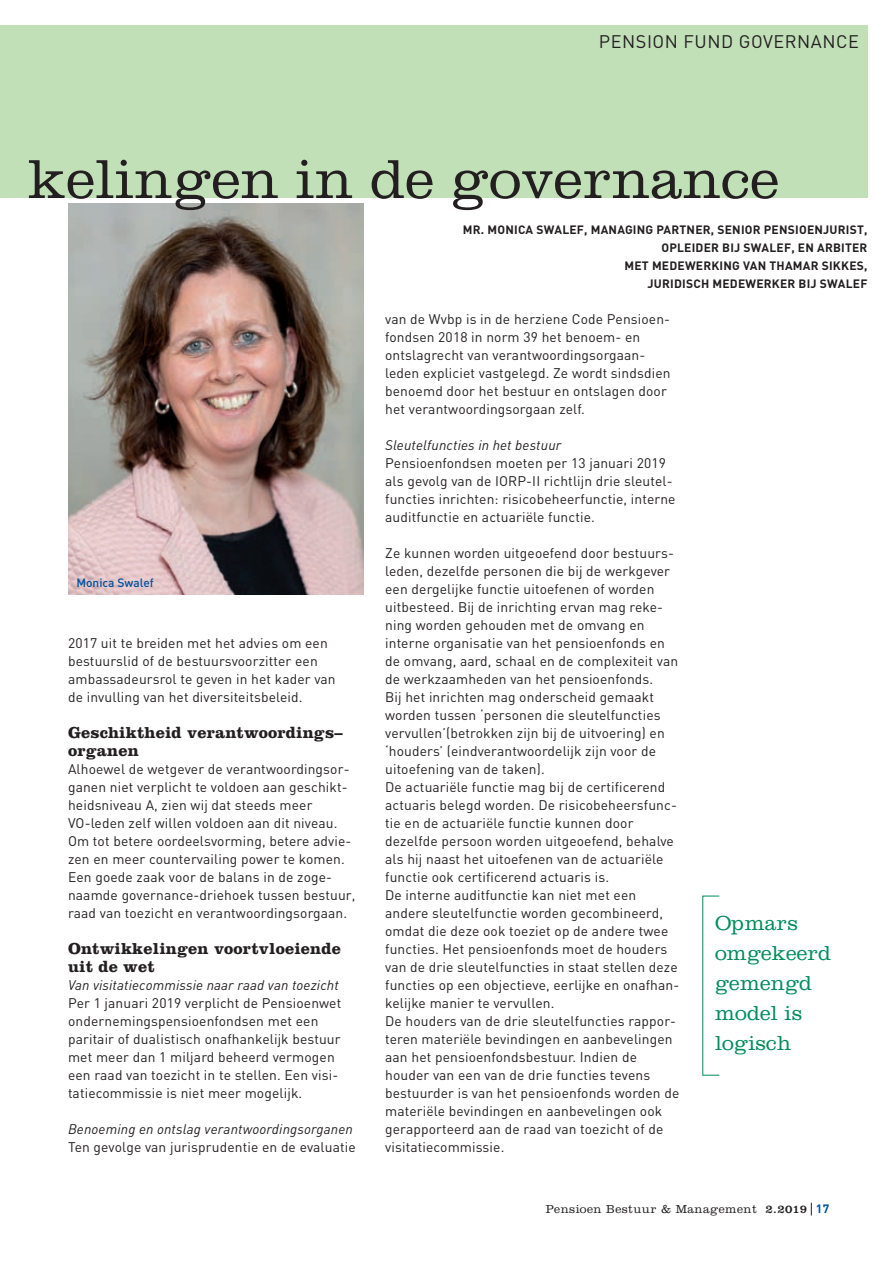
<style>
.page{position:relative;width:893px;height:1263px;background:#fff}
.page>*{position:absolute;margin:0;border:0;box-sizing:border-box;transform-origin:0 0}
.t1{font:300 57px "Clarendon";letter-spacing:.01em;color:#231f20}
.t2{font:300 21px/30px "Clarendon";letter-spacing:.01em;color:#008c5b}
.t3{font:18px "DIN";letter-spacing:.03em;color:#231f20}
.t4{font:700 16.5px/18px "Clarendon";letter-spacing:.01em;color:#231f20}
.t5{font:13.8px/18px "DIN";letter-spacing:.01em;color:#231f20}
.t6{font:italic 13.8px "DIN";letter-spacing:.01em;color:#231f20}
.t7{font:700 12px/18px "DIN";letter-spacing:.02em;color:#231f20;text-align:right}
.t8{font:300 12px "Clarendon";letter-spacing:.04em;color:#231f20}
.t9{font:500 12px "DIN";color:#01519b}
.s1{font-weight:400}
.s2{font-family:"DIN";font-weight:700;color:#01519b}
</style>
<div class="page">
<svg style="left:811px;top:1203px;width:1px;height:12px"></svg>
<div style="left:0;top:26px;width:867px;height:172px;background:#c1e0b8"></div>
<img style="left:68px;top:203px;width:296px;height:391px">
<h3 class="t3" style="left:599px;top:31px;width:261px">PENSION FUND GOVERNANCE</h3>
<h1 class="t1" style="left:28px;top:146px;width:753px">kelingen in de governance</h1>
<p class="t9" style="left:76px;top:574px;width:79px">Monica Swalef</p>
<p class="t5" style="left:68px;top:634px;width:269px">2017 uit te breiden met het advies om een bestuurslid of de bestuursvoorzitter een ambassadeursrol te geven in het kader van de invulling van het diversiteitsbeleid.</p>
<p class="t4" style="left:68px;top:723px;width:276px">Geschiktheid verantwoordings– organen</p>
<p class="t5" style="left:68px;top:760px;width:289px">Alhoewel de wetgever de verantwoordingsor&shy;ganen niet verplicht te voldoen aan geschikt&shy;heidsniveau A, zien wij dat steeds meer VO-leden zelf willen voldoen aan dit niveau.<br>Om tot betere oordeelsvorming, betere advie&shy;zen en meer countervailing power te komen.<br>Een goede zaak voor de balans in de zoge&shy;naamde governance-driehoek tussen bestuur, raad van toezicht en verantwoordingsorgaan.</p>
<p class="t4" style="left:68px;top:939px;width:274px">Ontwikkelingen voortvloeiende uit de wet</p>
<p class="t6" style="left:68px;top:976px;width:272px">Van visitatiecommissie naar raad van toezicht</p>
<p class="t5" style="left:68px;top:994px;width:275px">Per 1 januari 2019 verplicht de Pensioenwet ondernemingspensioenfondsen met een paritair of dualistisch onafhankelijk bestuur met meer dan 1 miljard beheerd vermogen een raad van toezicht in te stellen. Een visi&shy;tatiecommissie is niet meer mogelijk.</p>
<p class="t6" style="left:68px;top:1120px;width:286px">Benoeming en ontslag verantwoordingsorganen</p>
<p class="t5" style="left:68px;top:1138px;width:289px">Ten gevolge van jurisprudentie en de evaluatie</p>
<p class="t7" style="left:463px;top:220px;width:406px">MR. MONICA SWALEF, MANAGING PARTNER, SENIOR PENSIOENJURIST, OPLEIDER BIJ SWALEF, EN ARBITER<br>MET MEDEWERKING VAN THAMAR SIKKES,<br>JURIDISCH MEDEWERKER BIJ SWALEF</p>
<p class="t5" style="left:385px;top:310px;width:287px">van de Wvbp is in de herziene Code Pensioen&shy;fondsen 2018 in norm 39 het benoem- en ontslagrecht van verantwoordingsorgaan&shy;leden expliciet vastgelegd. Ze wordt sindsdien benoemd door het bestuur en ontslagen door het verantwoordingsorgaan zelf.</p>
<p class="t6" style="left:385px;top:436px;width:178px">Sleutelfuncties in het bestuur</p>
<p class="t5" style="left:385px;top:454px;width:292px">Pensioenfondsen moeten per 13 januari 2019 als gevolg van de IORP-II richtlijn drie sleutel&shy;functies inrichten: risicobeheerfunctie, interne auditfunctie en actuariële functie.</p>
<p class="t5" style="left:385px;top:544px;width:296px">Ze kunnen worden uitgeoefend door bestuurs&shy;leden, dezelfde personen die bij de werkgever een dergelijke functie uitoefenen of worden uitbesteed. Bij de inrichting ervan mag reke&shy;ning worden gehouden met de omvang en interne organisatie van het pensioenfonds en de omvang, aard, schaal en de complexiteit van de werkzaamheden van het pensioenfonds.<br>Bij het inrichten mag onderscheid gemaakt worden tussen ‘personen die sleutelfuncties vervullen’(betrokken zijn bij de uitvoering) en ‘houders’ (eindverantwoordelijk zijn voor de uitoefening van de taken).<br>De actuariële functie mag bij de certificerend actuaris belegd worden. De risicobeheersfunc&shy;tie en de actuariële functie kunnen door dezelfde persoon worden uitgeoefend, behalve als hij naast het uitoefenen van de actuariële functie ook certificerend actuaris is.<br>De interne auditfunctie kan niet met een andere sleutelfunctie worden gecombineerd, omdat die deze ook toeziet op de andere twee functies. Het pensioenfonds moet de houders van de drie sleutelfuncties in staat stellen deze functies op een objectieve, eerlijke en onafhan&shy;kelijke manier te vervullen.<br>De houders van de drie sleutelfuncties rappor&shy;teren materiële bevindingen en aanbevelingen aan het pensioenfondsbestuur. Indien de houder van een van de drie functies tevens bestuurder is van het pensioenfonds worden de materiële bevindingen en aanbevelingen ook gerapporteerd aan de raad van toezicht of de visitatiecommissie.</p>
<h2 class="t2" style="left:715px;top:908px;width:118px">Opmars omgekeerd gemengd model is logisch</h2>
<p class="t8" style="left:546px;top:1201px;width:285px">Pensioen Bestuur &amp; Management <span class="s1">2.2019</span> <span class="s2">17</span></p>
</div>
